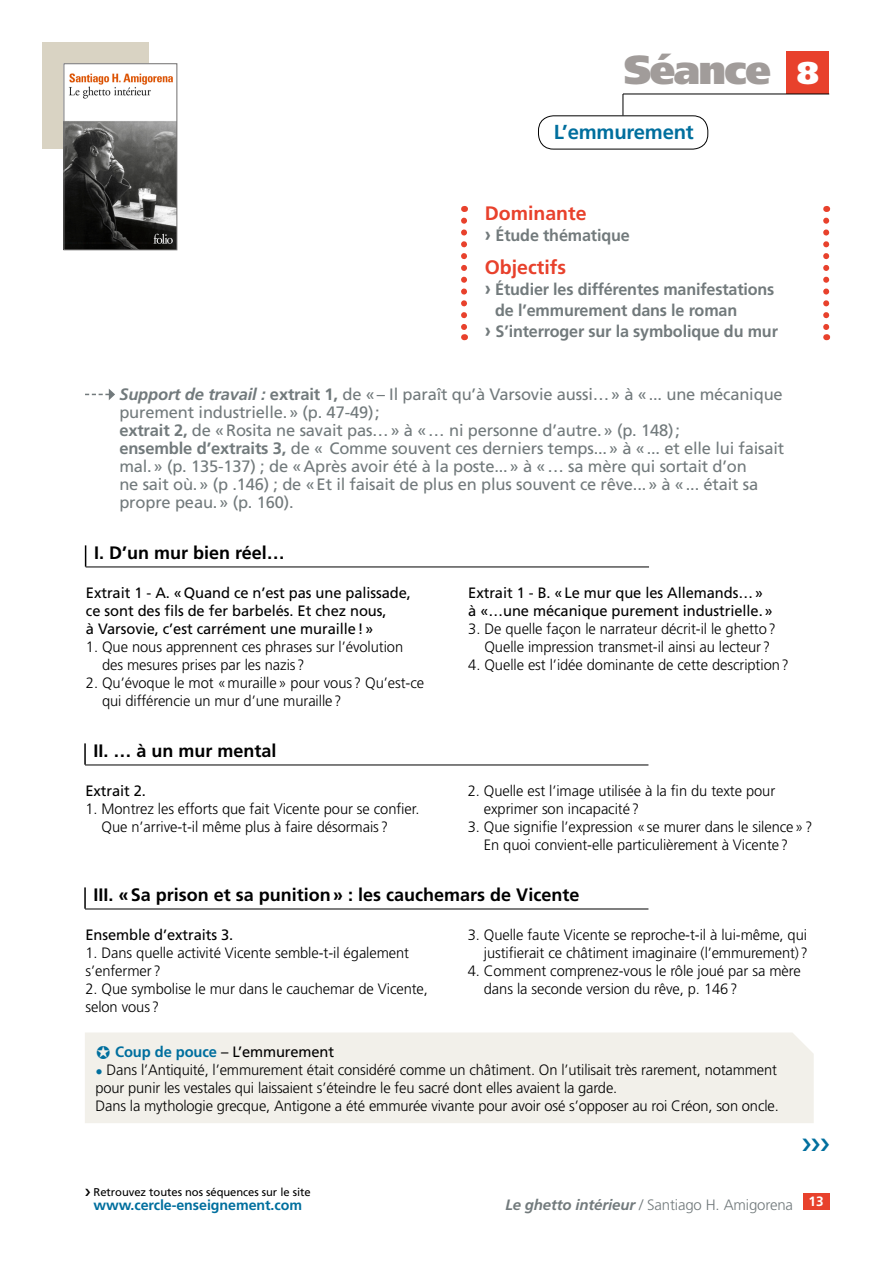
<style>
.page{position:relative;width:893px;height:1263px;background:#fff}
.page>*{position:absolute;margin:0;border:0;box-sizing:border-box;transform-origin:0 0}
.t1{font:900 40.5px "Frutiger LT Std";letter-spacing:-.04em;color:#a19c9a}
.t2{font:900 31.5px "Frutiger LT Std";color:#fff}
.Titre_fiche{font:700 20.25px "Frutiger LT Std";letter-spacing:-.01em;color:#006f9e}
.Titre_Dominante-obje{font:700 19.5px "Frutiger LT Std";color:#e8412c}
.Titre_corpus{font:700 18px "Frutiger LT Std";color:#000}
.t3{font:18px "Zapf Dingbats ITC";color:#006f9e}
.Support{font:16.5px/18px "Frutiger LT Std";letter-spacing:-.01em;color:#727a7c}
.Texte_Dominante-obje{font:700 16.5px/21px "Frutiger LT Std";letter-spacing:-.01em;color:#727a7c}
.corpus{font:300 15px/18px "Frutiger LT Std";letter-spacing:-.005em;color:#000}
.Boite_texte{font:300 15px/18px "Frutiger LT Std";letter-spacing:-.01em;color:#000}
.corpus-2{font:15px/18px "Frutiger LT Std";letter-spacing:-.005em;color:#000}
.t4{font:300 15px "Frutiger LT Std";letter-spacing:-.01em;color:#727a7c}
.Boite_texte-2{font:15px "Frutiger LT Std";letter-spacing:-.01em;color:#000}
.t5{font:700 14.25px "Frutiger LT Std";letter-spacing:-.005em;color:#006f9e}
.t6{font:700 13.5px "Frutiger LT Std";color:#fff}
.t7{font:11.25px "Frutiger LT Std";letter-spacing:-.005em;color:#000}
.s1{font-size:19.5px}
.s2{font-weight:700;font-style:italic}
.s3{font-weight:700}
.s4{font-weight:700;color:#006f9e}
.s5{color:#006f9e}
</style>
<div class="page">
<div style="left:43px;top:43px;width:106px;height:106px;background:#d9d3c3"></div>
<div style="left:803px;top:1193px;width:26px;height:17px;background:#e8412c"></div>
<img style="left:66px;top:66px;width:109px;height:182px">
<div style="left:64px;top:64px;width:113px;height:186px;border:1px solid #706f6f"></div>
<hr style="left:86px;top:567px;width:563px;height:1px;background:#000">
<hr style="left:85px;top:765px;width:563px;height:1px;background:#000">
<hr style="left:85px;top:909px;width:563px;height:1px;background:#000">
<svg style="left:85px;top:545px;width:1px;height:22px"></svg>
<hr style="left:84px;top:743px;width:2px;height:22px;background:#000">
<hr style="left:84px;top:887px;width:2px;height:22px;background:#000">
<svg style="left:85px;top:389px;width:30px;height:11px"></svg>
<div style="left:787px;top:51px;width:42px;height:43px;background:#e8412c"></div>
<svg style="left:461px;top:221px;width:6px;height:119px"></svg>
<svg style="left:823px;top:221px;width:6px;height:119px"></svg>
<svg style="left:623px;top:95px;width:1px;height:20px"></svg>
<hr style="left:623px;top:94px;width:206px;height:1px;background:#000">
<div style="left:538px;top:115px;width:170px;height:34px;border:1px solid #000;border-radius:15px"></div>
<div style="left:85px;top:1032px;width:729px;height:91px;background:#f2f0ea"></div>
<svg style="left:97px;top:1045px;width:13px;height:13px"></svg>
<p class="t1" style="left:624px;top:45px;width:149px">Séance</p>
<p class="t2" style="left:797px;top:53px;width:23px">8</p>
<p class="Titre_fiche" style="left:554px;top:120px;width:141px">L’emmurement</p>
<p class="Titre_Dominante-obje" style="left:485px;top:202px;width:103px">Dominante</p>
<p class="Texte_Dominante-obje" style="left:485px;top:225px;width:147px"><span class="s1">›</span> Étude thématique</p>
<p class="Titre_Dominante-obje" style="left:485px;top:256px;width:83px">Objectifs</p>
<p class="Texte_Dominante-obje" style="left:495px;top:279px;width:281px;text-indent:-11px"><span class="s1">›</span> Étudier les différentes manifestations de l’emmurement dans le roman</p>
<p class="Texte_Dominante-obje" style="left:485px;top:321px;width:295px"><span class="s1">›</span> S’interroger sur la symbolique du mur</p>
<p class="Support" style="left:119px;top:386px;width:666px"><span class="s2">Support de travail :</span> <span class="s3">extrait 1,</span> de «– Il paraît qu’à Varsovie aussi…» à «... une mécanique purement industrielle.» (p. 47-49);<br><span class="s3">extrait 2,</span> de «Rosita ne savait pas…» à «… ni personne d’autre.» (p. 148);<br><span class="s3">ensemble d’extraits 3,</span> de « Comme souvent ces derniers temps...» à «... et elle lui faisait mal.» (p. 135-137) ; de «Après avoir été à la poste...» à «… sa mère qui sortait d’on<br>ne sait où.» (p .146) ; de «Et il faisait de plus en plus souvent ce rêve...» à «... était sa propre peau.» (p. 160).</p>
<p class="Titre_corpus" style="left:94px;top:542px;width:192px">I. D’un mur bien réel…</p>
<p class="corpus-2" style="left:86px;top:584px;width:327px">Extrait 1 - A. «Quand ce n’est pas une palissade, ce sont des fils de fer barbelés. Et chez nous,<br>à Varsovie, c’est carrément une muraille!»</p>
<p class="corpus" style="left:102px;top:638px;width:303px;text-indent:-16px">1. Que nous apprennent ces phrases sur l’évolution des mesures prises par les nazis?</p>
<p class="corpus" style="left:102px;top:674px;width:324px;text-indent:-16px">2. Qu’évoque le mot «muraille» pour vous? Qu’est-ce qui différencie un mur d’une muraille?</p>
<p class="Titre_corpus" style="left:94px;top:740px;width:185px">II. … à un mur mental</p>
<p class="corpus-2" style="left:85px;top:782px;width:62px">Extrait 2.</p>
<p class="corpus" style="left:102px;top:800px;width:319px;text-indent:-16px">1. Montrez les efforts que fait Vicente pour se confier.<br>Que n’arrive-t-il même plus à faire désormais?</p>
<p class="corpus-2" style="left:468px;top:584px;width:306px">Extrait 1 - B. «Le mur que les Allemands…» à «…une mécanique purement industrielle.»</p>
<p class="corpus" style="left:484px;top:620px;width:293px;text-indent:-16px">3. De quelle façon le narrateur décrit-il le ghetto?<br>Quelle impression transmet-il ainsi au lecteur?</p>
<p class="corpus" style="left:468px;top:656px;width:322px">4. Quelle est l’idée dominante de cette description?</p>
<p class="corpus" style="left:484px;top:782px;width:293px;text-indent:-16px">2. Quelle est l’image utilisée à la fin du texte pour exprimer son incapacité?</p>
<p class="corpus" style="left:468px;top:818px;width:346px;text-align:center">3. Que signifie l’expression «se murer dans le silence»?<br>En quoi convient-elle particulièrement à Vicente?</p>
<p class="Titre_corpus" style="left:94px;top:884px;width:487px">III. «Sa prison et sa punition» : les cauchemars de Vicente</p>
<p class="corpus-2" style="left:85px;top:926px;width:149px">Ensemble d’extraits 3.</p>
<p class="corpus" style="left:85px;top:944px;width:325px">1. Dans quelle activité Vicente semble-t-il également s’enfermer?</p>
<p class="corpus" style="left:85px;top:980px;width:344px">2. Que symbolise le mur dans le cauchemar de Vicente, selon vous?</p>
<p class="corpus" style="left:468px;top:926px;width:342px;text-align:right">3. Quelle faute Vicente se reproche-t-il à lui-même, qui justifierait ce châtiment imaginaire (l’emmurement)?</p>
<p class="corpus" style="left:484px;top:962px;width:318px;text-indent:-16px">4. Comment comprenez-vous le rôle joué par sa mère dans la seconde version du rêve, p. 146?</p>
<p class="Boite_texte-2" style="left:115px;top:1043px;width:220px"><span class="s4">Coup de pouce</span> – L’emmurement</p>
<p class="Boite_texte" style="left:95px;top:1061px;width:685px"><span class="s5">•</span> Dans l’Antiquité, l’emmurement était considéré comme un châtiment. On l’utilisait très rarement, notamment pour punir les vestales qui laissaient s’éteindre le feu sacré dont elles avaient la garde.<br>Dans la mythologie grecque, Antigone a été emmurée vivante pour avoir osé s’opposer au roi Créon, son oncle.</p>
<p class="t3" style="left:802px;top:1137px;width:29px">❯❯❯</p>
<p class="t7" style="left:94px;top:1186px;width:219px">Retrouvez toutes nos séquences sur le site</p>
<p class="t5" style="left:94px;top:1197px;width:210px">www.cercle-enseignement.com</p>
<p class="t6" style="left:808px;top:1194px;width:17px">13</p>
<p class="t4" style="left:505px;top:1197px;width:289px"><span class="s2">Le ghetto intérieur</span> / Santiago H. Amigorena</p>
</div>
